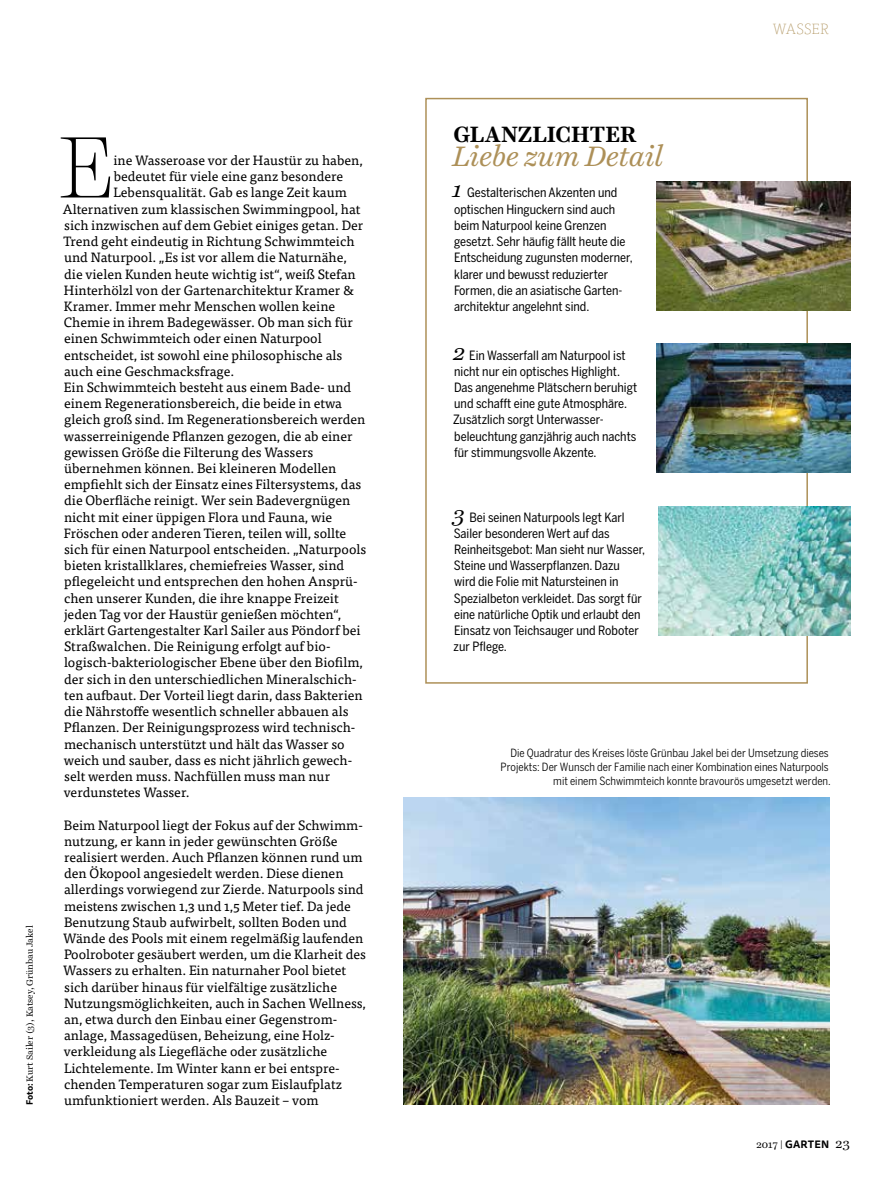
<style>
.page{position:relative;width:893px;height:1191px;background:#fff}
.page>*{position:absolute;margin:0;border:0;box-sizing:border-box;transform-origin:0 0}
.t1{font:100 88.35px "Harriet Display";color:#000}
.t2{font:italic 28.5px "Harriet Text";letter-spacing:-.015em;color:#ad9058}
.t3{font:700 22.5px "Harriet Text";letter-spacing:-.015em;color:#000}
.t4{font:100 15px "Tisa OT";color:#ad9058}
.t5{font:13.5px/16.2px "Tisa OT";color:#000}
.t6{font:12.75px/16.2px "Benton Sans Cond";color:#000}
.t7{font:condensed 11.25px/14.2px "Benton Sans";color:#000;text-align:right}
.t8{font:700 10.5px "Tisa Sans OT";letter-spacing:.015em;color:#000}
.t9{font:9px "Harriet Text";color:#000}
.s1{font-family:"Tisa Sans OT";font-weight:700}
.s2{font-family:"Harriet Text";font-style:italic;font-size:22.5px}
.s3{font-family:"Harriet Text";font-weight:400}
.s4{font-family:"Harriet Text";font-weight:400;font-size:13.5px}
</style>
<div class="page">
<img style="left:404px;top:797px;width:425px;height:307px">
<div style="left:425px;top:98px;width:383px;height:585px;border:2px solid #ad9058"></div>
<img style="left:656px;top:181px;width:194px;height:130px">
<img style="left:656px;top:343px;width:194px;height:130px">
<img style="left:658px;top:507px;width:192px;height:128px">
<p class="t9" style="left:24px;top:1104px;width:181px;rotate:-90deg"><span class="s1">FOTO:</span> Kurt Sailer (3), Katsey, Grünbau Jakel</p>
<h1 class="t1" style="left:59px;top:105px;width:56px">E</h1>
<p class="t5" style="left:114px;top:152px;width:251px">ine Wasseroase vor der Haustür zu haben,</p>
<p class="t5" style="left:114px;top:169px;width:231px">bedeutet für viele eine ganz besondere</p>
<p class="t5" style="left:113px;top:185px;width:235px">Lebensqualität. Gab es lange Zeit kaum</p>
<p class="t5" style="left:63px;top:201px;width:299px">Alternativen zum klassischen Swimmingpool, hat</p>
<p class="t5" style="left:64px;top:217px;width:301px">sich inzwischen auf dem Gebiet einiges getan. Der</p>
<p class="t5" style="left:64px;top:233px;width:292px">Trend geht eindeutig in Richtung Schwimmteich</p>
<p class="t5" style="left:64px;top:250px;width:284px">und Naturpool. „Es ist vor allem die Naturnähe,</p>
<p class="t5" style="left:64px;top:266px;width:293px">die vielen Kunden heute wichtig ist“, weiß Stefan</p>
<p class="t5" style="left:64px;top:282px;width:292px">Hinterhölzl von der Gartenarchitektur Kramer &amp;</p>
<p class="t5" style="left:64px;top:298px;width:273px">Kramer. Immer mehr Menschen wollen keine</p>
<p class="t5" style="left:64px;top:314px;width:291px">Chemie in ihrem Badegewässer. Ob man sich für</p>
<p class="t5" style="left:64px;top:331px;width:259px">einen Schwimmteich oder einen Naturpool</p>
<p class="t5" style="left:64px;top:347px;width:280px">entscheidet, ist sowohl eine philosophische als</p>
<p class="t5" style="left:64px;top:363px;width:172px">auch eine Geschmacksfrage.</p>
<p class="t5" style="left:64px;top:379px;width:289px">Ein Schwimmteich besteht aus einem Bade- und</p>
<p class="t5" style="left:64px;top:395px;width:280px">einem Regenerationsbereich, die beide in etwa</p>
<p class="t5" style="left:64px;top:412px;width:303px">gleich groß sind. Im Regenerationsbereich werden</p>
<p class="t5" style="left:64px;top:428px;width:290px">wasserreinigende Pflanzen gezogen, die ab einer</p>
<p class="t5" style="left:64px;top:444px;width:251px">gewissen Größe die Filterung des Wassers</p>
<p class="t5" style="left:64px;top:460px;width:274px">übernehmen können. Bei kleineren Modellen</p>
<p class="t5" style="left:64px;top:476px;width:299px">empfiehlt sich der Einsatz eines Filtersystems, das</p>
<p class="t5" style="left:64px;top:493px;width:288px">die Oberfläche reinigt. Wer sein Badevergnügen</p>
<p class="t5" style="left:64px;top:509px;width:270px">nicht mit einer üppigen Flora und Fauna, wie</p>
<p class="t5" style="left:64px;top:525px;width:284px">Fröschen oder anderen Tieren, teilen will, sollte</p>
<p class="t5" style="left:64px;top:541px;width:304px">sich für einen Naturpool entscheiden. „Naturpools</p>
<p class="t5" style="left:64px;top:557px;width:282px">bieten kristallklares, chemiefreies Wasser, sind</p>
<p class="t5" style="left:64px;top:574px;width:295px">pflegeleicht und entsprechen den hohen Ansprü-</p>
<p class="t5" style="left:64px;top:590px;width:276px">chen unserer Kunden, die ihre knappe Freizeit</p>
<p class="t5" style="left:64px;top:606px;width:279px">jeden Tag vor der Haustür genießen möchten“,</p>
<p class="t5" style="left:64px;top:622px;width:298px">erklärt Gartengestalter Karl Sailer aus Pöndorf bei</p>
<p class="t5" style="left:64px;top:638px;width:267px">Straßwalchen. Die Reinigung erfolgt auf bio-</p>
<p class="t5" style="left:64px;top:655px;width:300px">logisch-bakteriologischer Ebene über den Biofilm,</p>
<p class="t5" style="left:64px;top:671px;width:294px">der sich in den unterschiedlichen Mineralschich-</p>
<p class="t5" style="left:64px;top:687px;width:300px">ten aufbaut. Der Vorteil liegt darin, dass Bakterien</p>
<p class="t5" style="left:64px;top:703px;width:286px">die Nährstoffe wesentlich schneller abbauen als</p>
<p class="t5" style="left:64px;top:719px;width:293px">Pflanzen. Der Reinigungsprozess wird technisch-</p>
<p class="t5" style="left:64px;top:736px;width:282px">mechanisch unterstützt und hält das Wasser so</p>
<p class="t5" style="left:64px;top:752px;width:290px">weich und sauber, dass es nicht jährlich gewech-</p>
<p class="t5" style="left:64px;top:768px;width:267px">selt werden muss. Nachfüllen muss man nur</p>
<p class="t5" style="left:64px;top:784px;width:128px">verdunstetes Wasser.</p>
<p class="t5" style="left:63px;top:817px;width:304px">Beim Naturpool liegt der Fokus auf der Schwimm&shy;nutzung, er kann in jeder gewünschten Größe realisiert werden. Auch Pflanzen können rund um den Ökopool angesiedelt werden. Diese dienen allerdings vorwiegend zur Zierde. Naturpools sind meistens zwischen 1,3 und 1,5 Meter tief. Da jede Benutzung Staub aufwirbelt, sollten Boden und Wände des Pools mit einem regelmäßig laufenden Poolroboter gesäubert werden, um die Klarheit des Wassers zu erhalten. Ein naturnaher Pool bietet sich darüber hinaus für vielfältige zusätzliche Nutzungsmöglichkeiten, auch in Sachen Wellness, an, etwa durch den Einbau einer Gegenstrom&shy;anlage, Massagedüsen, Beheizung, eine Holz&shy;verkleidung als Liegefläche oder zusätzliche Lichtelemente. Im Winter kann er bei entspre&shy;chenden Temperaturen sogar zum Eislaufplatz umfunktioniert werden. Als Bauzeit – vom</p>
<h3 class="t3" style="left:454px;top:118px;width:184px">GLANZLICHTER</h3>
<h2 class="t2" style="left:452px;top:136px;width:213px">Liebe zum Detail</h2>
<p class="t6" style="left:452px;top:185px;width:182px"><span class="s2">1</span> Gestalterischen Akzenten und optischen Hinguckern sind auch beim Naturpool keine Grenzen gesetzt. Sehr häufig fällt heute die<br>Entscheidung zugunsten moderner, klarer und bewusst reduzierter<br>Formen, die an asiatische Garten&shy;architektur angelehnt sind.</p>
<p class="t6" style="left:453px;top:347px;width:186px"><span class="s2">2</span> Ein Wasserfall am Naturpool ist nicht nur ein optisches Highlight.<br>Das angenehme Plätschern beruhigt und schafft eine gute Atmosphäre.<br>Zusätzlich sorgt Unterwasser&shy;beleuchtung ganzjährig auch nachts für stimmungsvolle Akzente.</p>
<p class="t6" style="left:452px;top:509px;width:194px"><span class="s2">3</span> Bei seinen Naturpools legt Karl<br>Sailer besonderen Wert auf das<br>Reinheitsgebot: Man sieht nur Wasser,<br>Steine und Wasserpflanzen. Dazu<br>wird die Folie mit Natursteinen in<br>Spezialbeton verkleidet. Das sorgt für eine natürliche Optik und erlaubt den<br>Einsatz von Teichsauger und Roboter zur Pflege.</p>
<p class="t4" style="left:773px;top:20px;width:23px">WASSER</p>
<p class="t7" style="left:501px;top:745px;width:332px">Die Quadratur des Kreises löste Grünbau Jakel bei der Umsetzung dieses<br>Projekts: Der Wunsch der Familie nach einer Kombination eines Naturpools mit einem Schwimmteich konnte bravourös umgesetzt werden.</p>
<p class="t8" style="left:756px;top:1138px;width:95px"><span class="s3">2017 |</span> GARTEN <span class="s4">23</span></p>
</div>
